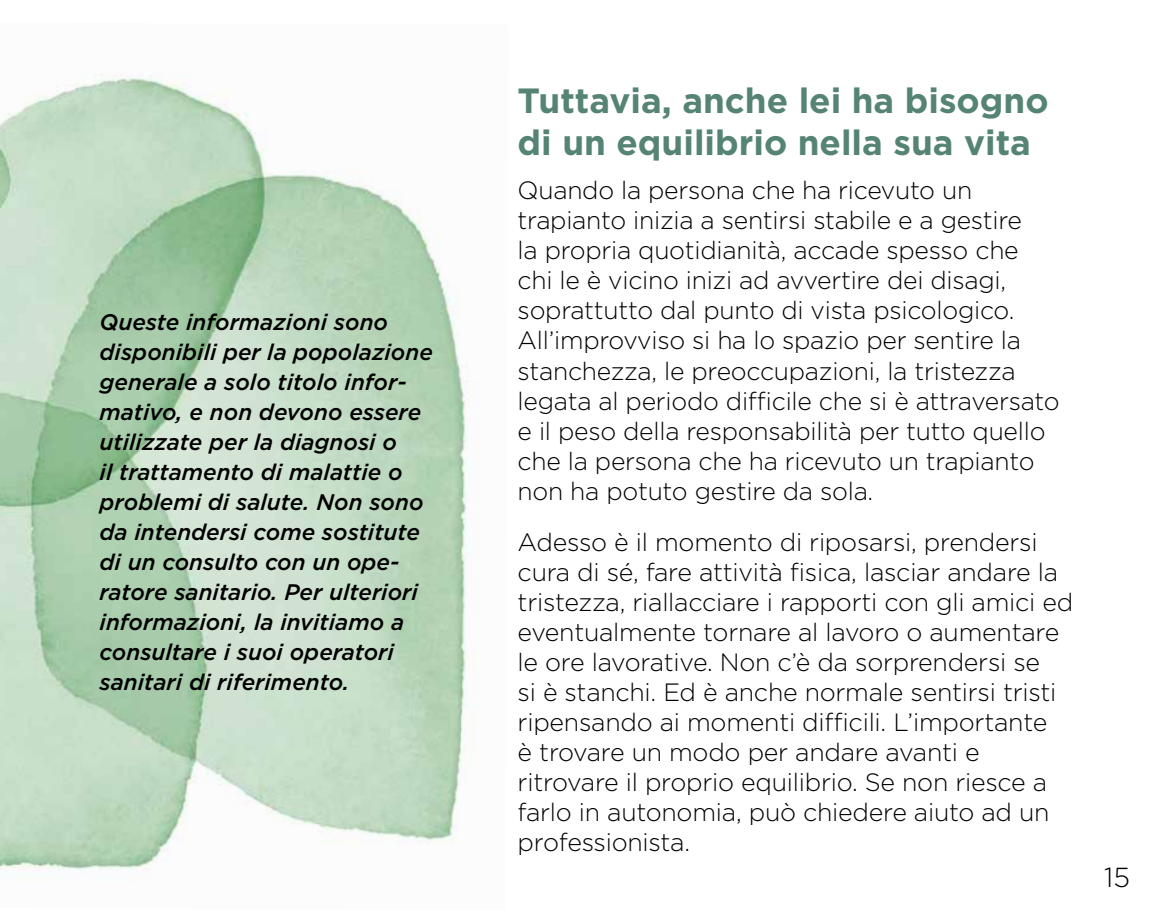
<style>
.page{position:relative;width:1170px;height:922px;background:#fff}
.page>*{position:absolute;margin:0;border:0;box-sizing:border-box;transform-origin:0 0}
.t1{font:700 35px/42px "Gotham";color:#558475}
.t2{font:300 27.5px "Gotham";color:#000}
.t3{font:300 25px/30px "Gotham";letter-spacing:-.01em;color:#000}
.t4{font:italic 500 22.5px/30px "Gotham";color:#000}
</style>
<div class="page">
<img style="left:0;top:74px;width:468px;height:796px">
<p class="t4" style="left:100px;top:307px;width:335px">Queste informazioni sono disponibili per la popolazione generale a solo titolo infor&shy;mativo, e non devono essere utilizzate per la diagnosi o<br>il trattamento di malattie o problemi di salute. Non sono da intendersi come sostitute di un consulto con un ope&shy;ratore sanitario. Per ulteriori informazioni, la invitiamo a consultare i suoi operatori sanitari di riferimento.</p>
<h1 class="t1" style="left:517px;top:79px;width:532px">Tuttavia, anche lei ha bisogno di un equilibrio nella sua vita</h1>
<p class="t3" style="left:517px;top:175px;width:543px">Quando la persona che ha ricevuto un trapianto inizia a sentirsi stabile e a gestire<br>la propria quotidianità, accade spesso che chi le è vicino inizi ad avvertire dei disagi, soprattutto dal punto di vista psicologico.<br>All’improvviso si ha lo spazio per sentire la stanchezza, le preoccupazioni, la tristezza legata al periodo difficile che si è attraversato e il peso della responsabilità per tutto quello che la persona che ha ricevuto un trapianto non ha potuto gestire da sola.</p>
<p class="t3" style="left:517px;top:526px;width:557px">Adesso è il momento di riposarsi, prendersi cura di sé, fare attività fisica, lasciar andare la tristezza, riallacciare i rapporti con gli amici ed eventualmente tornare al lavoro o aumentare le ore lavorative. Non c’è da sorprendersi se<br>si è stanchi. Ed è anche normale sentirsi tristi ripensando ai momenti difficili. L’importante<br>è trovare un modo per andare avanti e ritrovare il proprio equilibrio. Se non riesce a farlo in autonomia, può chiedere aiuto ad un professionista.</p>
<p class="t2" style="left:1104px;top:859px;width:27px">15</p>
</div>
